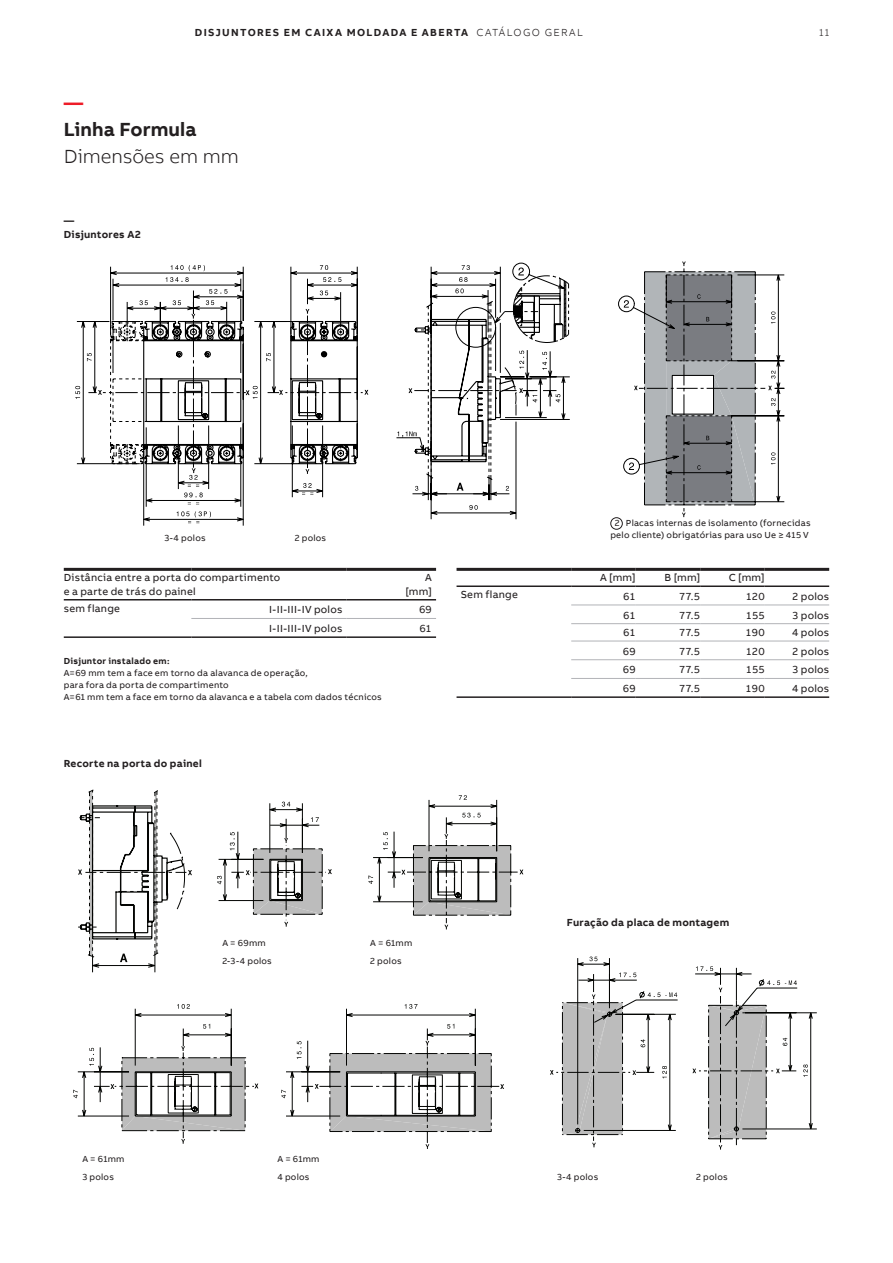
<style>
.page{position:relative;width:893px;height:1263px;background:#fff}
.page>*{position:absolute;margin:0;border:0;box-sizing:border-box;transform-origin:0 0}
.t1{font:300 19.5px "AB Bvoice";letter-spacing:-.005em;color:#231f20}
.t2{font:700 19.5px "AB Bvoice";letter-spacing:.005em;color:#231f20}
.t3{font:700 19.5px "AB Bvoice";color:#ee1c28}
.t4{font:10.5px/13.5px "AB Bvoice";letter-spacing:.02em;color:#231f20}
.t5{font:700 10.5px/13.5px "AB Bvoice";letter-spacing:.025em;color:#231f20}
.t6{font:700 10.5px "AB Bvoice";letter-spacing:.13em;color:#231f20}
.t7{font:300 10.5px "AB Bvoice";color:#231f20}
.t8{font:9px/18px "AB Bvoice";letter-spacing:.025em;color:#231f20}
.t9{font:700 9px "AB Bvoice";letter-spacing:.03em;color:#231f20}
.s1{font-weight:300}
</style>
<div class="page">
<hr style="left:191px;top:618px;width:156px;height:1px;background:#b2b3b7">
<hr style="left:347px;top:618px;width:89px;height:1px;background:#b2b3b7">
<hr style="left:64px;top:636px;width:127px;height:2px;background:#231f20">
<hr style="left:191px;top:636px;width:156px;height:2px;background:#231f20">
<hr style="left:347px;top:636px;width:89px;height:2px;background:#231f20">
<hr style="left:64px;top:599px;width:127px;height:1px;background:#231f20">
<hr style="left:191px;top:599px;width:156px;height:1px;background:#231f20">
<hr style="left:347px;top:599px;width:89px;height:1px;background:#231f20">
<hr style="left:64px;top:568px;width:127px;height:3px;background:#231f20">
<hr style="left:191px;top:568px;width:156px;height:3px;background:#231f20">
<hr style="left:347px;top:568px;width:89px;height:3px;background:#231f20">
<svg style="left:75px;top:265px;width:293px;height:259px"></svg>
<svg style="left:618px;top:261px;width:166px;height:260px"></svg>
<div style="left:610px;top:517px;width:13px;height:13px;border:1px solid #231f20;border-radius:50%"></div>
<svg style="left:396px;top:263px;width:173px;height:257px"></svg>
<div style="left:389px;top:312px;width:23px;height:73px;background:#fff"></div>
<hr style="left:571px;top:605px;width:65px;height:1px;background:#b2b3b7">
<hr style="left:636px;top:605px;width:64px;height:1px;background:#b2b3b7">
<hr style="left:700px;top:605px;width:65px;height:1px;background:#b2b3b7">
<hr style="left:765px;top:605px;width:64px;height:1px;background:#b2b3b7">
<hr style="left:571px;top:623px;width:65px;height:1px;background:#b2b3b7">
<hr style="left:636px;top:623px;width:64px;height:1px;background:#b2b3b7">
<hr style="left:700px;top:623px;width:65px;height:1px;background:#b2b3b7">
<hr style="left:765px;top:623px;width:64px;height:1px;background:#b2b3b7">
<hr style="left:571px;top:641px;width:65px;height:1px;background:#b2b3b7">
<hr style="left:636px;top:641px;width:64px;height:1px;background:#b2b3b7">
<hr style="left:700px;top:641px;width:65px;height:1px;background:#b2b3b7">
<hr style="left:765px;top:641px;width:64px;height:1px;background:#b2b3b7">
<hr style="left:571px;top:659px;width:65px;height:1px;background:#b2b3b7">
<hr style="left:636px;top:659px;width:64px;height:1px;background:#b2b3b7">
<hr style="left:700px;top:659px;width:65px;height:1px;background:#b2b3b7">
<hr style="left:765px;top:659px;width:64px;height:1px;background:#b2b3b7">
<hr style="left:571px;top:678px;width:65px;height:1px;background:#b2b3b7">
<hr style="left:636px;top:678px;width:64px;height:1px;background:#b2b3b7">
<hr style="left:700px;top:678px;width:65px;height:1px;background:#b2b3b7">
<hr style="left:765px;top:678px;width:64px;height:1px;background:#b2b3b7">
<hr style="left:457px;top:696px;width:114px;height:2px;background:#231f20">
<hr style="left:571px;top:696px;width:65px;height:2px;background:#231f20">
<hr style="left:636px;top:696px;width:64px;height:2px;background:#231f20">
<hr style="left:700px;top:696px;width:65px;height:2px;background:#231f20">
<hr style="left:765px;top:696px;width:64px;height:2px;background:#231f20">
<hr style="left:457px;top:585px;width:114px;height:2px;background:#231f20">
<hr style="left:571px;top:585px;width:65px;height:2px;background:#231f20">
<hr style="left:636px;top:585px;width:64px;height:2px;background:#231f20">
<hr style="left:700px;top:585px;width:65px;height:2px;background:#231f20">
<hr style="left:765px;top:585px;width:64px;height:2px;background:#231f20">
<hr style="left:457px;top:568px;width:114px;height:3px;background:#231f20">
<hr style="left:571px;top:568px;width:65px;height:3px;background:#231f20">
<hr style="left:636px;top:568px;width:64px;height:3px;background:#231f20">
<hr style="left:700px;top:568px;width:65px;height:3px;background:#231f20">
<hr style="left:765px;top:568px;width:64px;height:3px;background:#231f20">
<hr style="left:633px;top:799px;width:1px;height:52px;background:#040503">
<hr style="left:702px;top:799px;width:1px;height:52px;background:#040503">
<hr style="left:756px;top:794px;width:1px;height:137px;background:#040503">
<hr style="left:215px;top:1262px;width:118px;height:1px;background:#040503">
<svg style="left:78px;top:789px;width:254px;height:184px"></svg>
<hr style="left:550px;top:791px;width:1px;height:141px;background:#040503">
<hr style="left:367px;top:1262px;width:159px;height:1px;background:#040503">
<hr style="left:367px;top:791px;width:159px;height:1px;background:#040503">
<svg style="left:367px;top:791px;width:156px;height:139px"></svg>
<hr style="left:277px;top:998px;width:1px;height:152px;background:#040503">
<hr style="left:277px;top:1246px;width:230px;height:1px;background:#040503">
<hr style="left:277px;top:998px;width:230px;height:1px;background:#040503">
<hr style="left:66px;top:998px;width:194px;height:1px;background:#040503">
<hr style="left:66px;top:998px;width:1px;height:152px;background:#040503">
<hr style="left:66px;top:1246px;width:194px;height:1px;background:#040503">
<svg style="left:69px;top:998px;width:435px;height:151px"></svg>
<hr style="left:577px;top:958px;width:1px;height:166px;background:#040503">
<hr style="left:609px;top:958px;width:1px;height:50px;background:#040503">
<hr style="left:547px;top:952px;width:140px;height:1px;background:#040503">
<hr style="left:547px;top:952px;width:1px;height:201px;background:#040503">
<hr style="left:892px;top:952px;width:1px;height:201px;background:#040503">
<hr style="left:547px;top:1262px;width:140px;height:1px;background:#040503">
<svg style="left:577px;top:956px;width:33px;height:10px"></svg>
<svg style="left:550px;top:972px;width:128px;height:176px"></svg>
<hr style="left:742px;top:1129px;width:75px;height:1px;background:#040503">
<hr style="left:742px;top:1012px;width:75px;height:1px;background:#040503">
<hr style="left:686px;top:951px;width:1px;height:200px;background:#040503">
<hr style="left:892px;top:951px;width:1px;height:200px;background:#040503">
<hr style="left:686px;top:1262px;width:139px;height:1px;background:#040503">
<hr style="left:686px;top:951px;width:139px;height:1px;background:#040503">
<svg style="left:686px;top:966px;width:127px;height:183px"></svg>
<p class="t6" style="left:195px;top:25px;width:390px">DISJUNTORES EM CAIXA MOLDADA E ABERTA <span class="s1">CATÁLOGO GERAL</span></p>
<p class="t7" style="left:819px;top:26px;width:11px">11</p>
<h1 class="t3" style="left:64px;top:90px;width:21px">—</h1>
<h1 class="t2" style="left:64px;top:117px;width:134px">Linha Formula</h1>
<h1 class="t1" style="left:64px;top:145px;width:177px">Dimensões em mm</h1>
<p class="t5" style="left:64px;top:214px;width:79px">—<br>Disjuntores A2</p>
<p class="t8" style="left:615px;top:514px;width:198px">2 Placas internas de isolamento (fornecidas</p>
<p class="t8" style="left:295px;top:529px;width:33px">2 polos</p>
<p class="t8" style="left:610px;top:526px;width:200px">pelo cliente) obrigatórias para uso Ue ≥ 415 V</p>
<p class="t4" style="left:600px;top:571px;width:37px">A [mm]</p>
<p class="t4" style="left:664px;top:571px;width:37px">B [mm]</p>
<p class="t4" style="left:729px;top:571px;width:38px">C [mm]</p>
<p class="t4" style="left:461px;top:588px;width:59px">Sem flange</p>
<p class="t4" style="left:623px;top:590px;width:14px">61</p>
<p class="t4" style="left:679px;top:590px;width:23px">77.5</p>
<p class="t4" style="left:746px;top:590px;width:20px">120</p>
<p class="t4" style="left:792px;top:590px;width:39px">2 polos</p>
<p class="t4" style="left:623px;top:608px;width:14px">61</p>
<p class="t4" style="left:679px;top:608px;width:23px">77.5</p>
<p class="t4" style="left:746px;top:608px;width:20px">155</p>
<p class="t4" style="left:792px;top:608px;width:39px">3 polos</p>
<p class="t4" style="left:623px;top:626px;width:14px">61</p>
<p class="t4" style="left:679px;top:626px;width:23px">77.5</p>
<p class="t4" style="left:745px;top:626px;width:21px">190</p>
<p class="t4" style="left:792px;top:626px;width:39px">4 polos</p>
<p class="t4" style="left:623px;top:644px;width:14px">69</p>
<p class="t4" style="left:679px;top:644px;width:23px">77.5</p>
<p class="t4" style="left:746px;top:644px;width:20px">120</p>
<p class="t4" style="left:792px;top:644px;width:39px">2 polos</p>
<p class="t4" style="left:623px;top:663px;width:14px">69</p>
<p class="t4" style="left:679px;top:663px;width:23px">77.5</p>
<p class="t4" style="left:746px;top:663px;width:20px">155</p>
<p class="t4" style="left:792px;top:663px;width:39px">3 polos</p>
<p class="t4" style="left:623px;top:682px;width:14px">69</p>
<p class="t4" style="left:679px;top:682px;width:23px">77.5</p>
<p class="t4" style="left:745px;top:682px;width:21px">190</p>
<p class="t4" style="left:792px;top:682px;width:39px">4 polos</p>
<p class="t8" style="left:164px;top:529px;width:43px">3-4 polos</p>
<p class="t4" style="left:64px;top:571px;width:218px">Distância entre a porta do compartimento e a parte de trás do painel</p>
<p class="t4" style="left:405px;top:571px;width:28px;text-align:right">A [mm]</p>
<p class="t4" style="left:64px;top:601px;width:58px">sem flange</p>
<p class="t4" style="left:269px;top:603px;width:75px">I-II-III-IV polos</p>
<p class="t4" style="left:419px;top:603px;width:14px">69</p>
<p class="t4" style="left:269px;top:622px;width:75px">I-II-III-IV polos</p>
<p class="t4" style="left:419px;top:622px;width:14px">61</p>
<p class="t9" style="left:64px;top:655px;width:107px">Disjuntor instalado em:</p>
<p class="t8" style="left:64px;top:667px;width:320px;line-height:12px">A=69 mm tem a face em torno da alavanca de operação,<br>para fora da porta de compartimento<br>A=61 mm tem a face em torno da alavanca e a tabela com dados técnicos</p>
<p class="t5" style="left:64px;top:757px;width:140px">Recorte na porta do painel</p>
<p class="t8" style="left:222px;top:934px;width:51px">A = 69mm<br>2-3-4 polos</p>
<p class="t8" style="left:370px;top:934px;width:44px">A = 61mm<br>2 polos</p>
<p class="t8" style="left:82px;top:1150px;width:44px">A = 61mm<br>3 polos</p>
<p class="t8" style="left:277px;top:1150px;width:44px">A = 61mm<br>4 polos</p>
<p class="t5" style="left:567px;top:916px;width:164px">Furação da placa de montagem</p>
<p class="t8" style="left:557px;top:1168px;width:43px">3-4 polos</p>
<p class="t8" style="left:696px;top:1168px;width:33px">2 polos</p>
</div>
